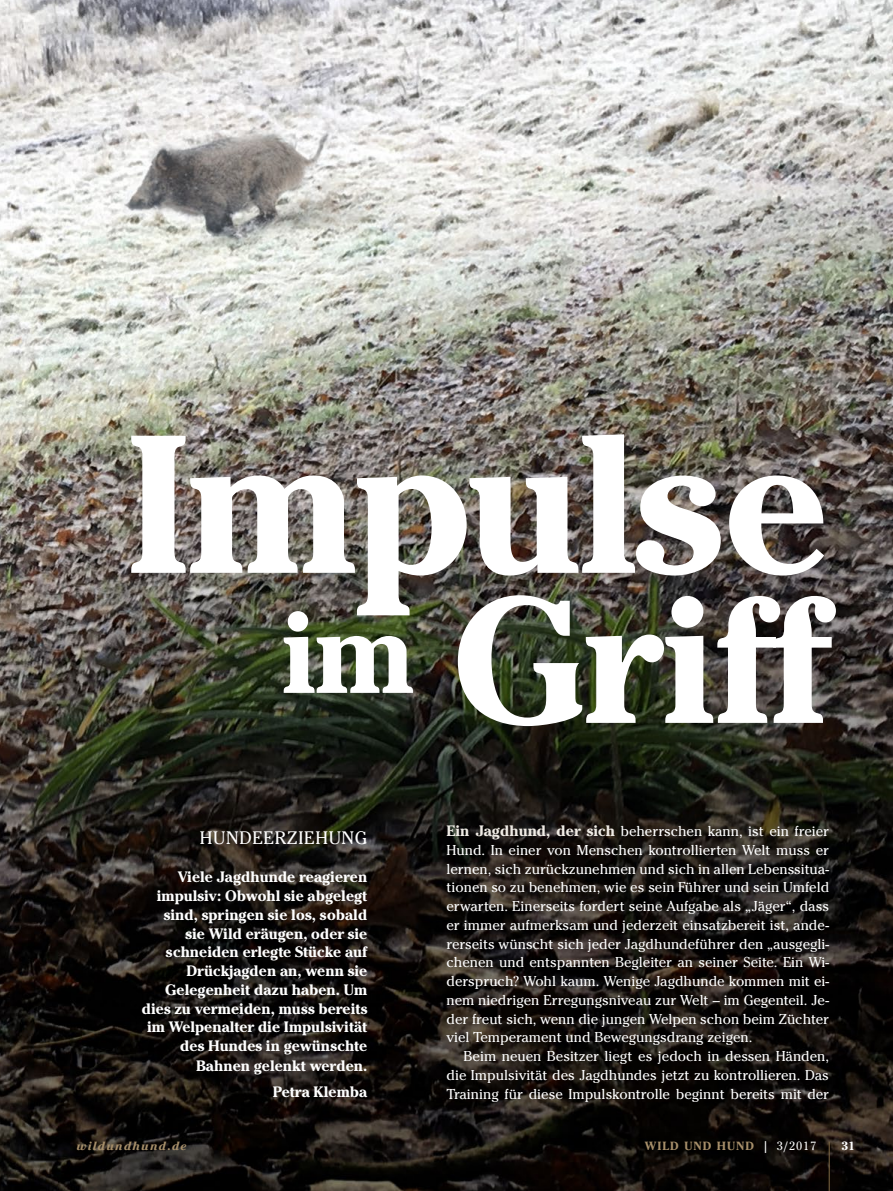
<style>
.page{position:relative;width:893px;height:1191px;background:#fff}
.page>*{position:absolute;margin:0;border:0;box-sizing:border-box;transform-origin:0 0}
.Artikel__Headline_Ch{font:700 195px "Cheltenham ITC Pro";letter-spacing:-.025em;color:#fff}
.Artikel__Headline_Ch-2{font:700 177px "Cheltenham ITC Pro";letter-spacing:-.025em;color:#fff}
.Artikel__Dachzeile{font:18px "Cheltenham ITC Pro";letter-spacing:.04em;color:#fff}
.Artikel__Vorspann{font:700 15px/18.8px "Cheltenham ITC Pro";color:#fff;text-align:right}
.Autor_Anfang{font:700 15px "Cheltenham ITC Pro";color:#fff}
.Artikel__Text_ohne_E{font:14.25px/18.8px "Cheltenham ITC Pro";color:#fff;text-align:justify}
.Artikel__Text_Einzug{font:14.25px/18.8px "Cheltenham ITC Pro";color:#fff;text-align:justify}
.Fuss__Abschnitt{font:700 11.85px "Cheltenham ITC Pro";letter-spacing:.085em;color:#a78f6a}
.Fuss__www{font:italic 700 11.85px "Cheltenham ITC Pro";letter-spacing:.1em;color:#a78f6a}
.Fuss__Seitenzahl{font:700 11.85px "Cheltenham ITC Pro";color:#fff}
.s1{font-weight:700;font-size:15px;color:#f0ece6}
.s2{color:#fff}
.s3{font-weight:400;color:#fff}
</style>
<div class="page">
<img style="left:1px;top:0;width:892px;height:1191px">
<img style="left:0;top:0;width:1px;height:1191px">
<hr style="left:829px;top:1141px;width:1px;height:50px;background:#806945">
<p class="Artikel__Headline_Ch" style="left:125px;top:382px;width:705px">Impulse</p>
<p class="Artikel__Headline_Ch-2" style="left:281px;top:550px;width:550px"><sup>im</sup> Griff</p>
<p class="Artikel__Dachzeile" style="left:200px;top:826px;width:169px">HUNDEERZIEHUNG</p>
<p class="Artikel__Vorspann" style="left:142px;top:867px;width:227px">Viele Jagdhunde reagieren impulsiv: Obwohl sie abgelegt sind, springen sie los, sobald sie Wild eräugen, oder sie schneiden erlegte Stücke auf<br>Drückjagden an, wenn sie<br>Gelegenheit dazu haben. Um dies zu vermeiden, muss bereits im Welpenalter die Impulsivität des Hundes in gewünschte<br>Bahnen gelenkt werden.</p>
<p class="Autor_Anfang" style="left:273px;top:1082px;width:96px">Petra Klemba</p>
<p class="Artikel__Text_ohne_E" style="left:446px;top:821px;width:384px"><span class="s1">Ein Jagdhund, der sich</span> beherrschen kann, ist ein freier Hund. In einer von Menschen kontrollierten Welt muss er lernen, sich zurückzunehmen und sich in allen Lebenssitua&shy;tionen so zu benehmen, wie es sein Führer und sein Umfeld erwarten. Einerseits fordert seine Aufgabe als „Jäger“, dass er immer aufmerksam und jederzeit einsatzbereit ist, ande&shy;rerseits wünscht sich jeder Jagdhundeführer den „ausgegli&shy;chenen und entspannten Begleiter an seiner Seite. Ein Wi&shy;derspruch? Wohl kaum. Wenige Jagdhunde kommen mit ei&shy;nem niedrigen Erregungsniveau zur Welt – im Gegenteil. Je&shy;der freut sich, wenn die jungen Welpen schon beim Züchter viel Temperament und Bewegungsdrang zeigen.</p>
<p class="Artikel__Text_Einzug" style="left:446px;top:1046px;width:384px;text-indent:17px">Beim neuen Besitzer liegt es jedoch in dessen Händen, die Impulsivität des Jagdhundes jetzt zu kontrollieren. Das Training für diese Impulskontrolle beginnt bereits mit der</p>
<p class="Fuss__www" style="left:77px;top:1138px;width:112px">wildundhund.de</p>
<p class="Fuss__Abschnitt" style="left:645px;top:1138px;width:173px">WILD UND HUND <span class="s2">|</span> <span class="s3">3/2017</span></p>
<p class="Fuss__Seitenzahl" style="left:841px;top:1138px;width:15px">31</p>
</div>
